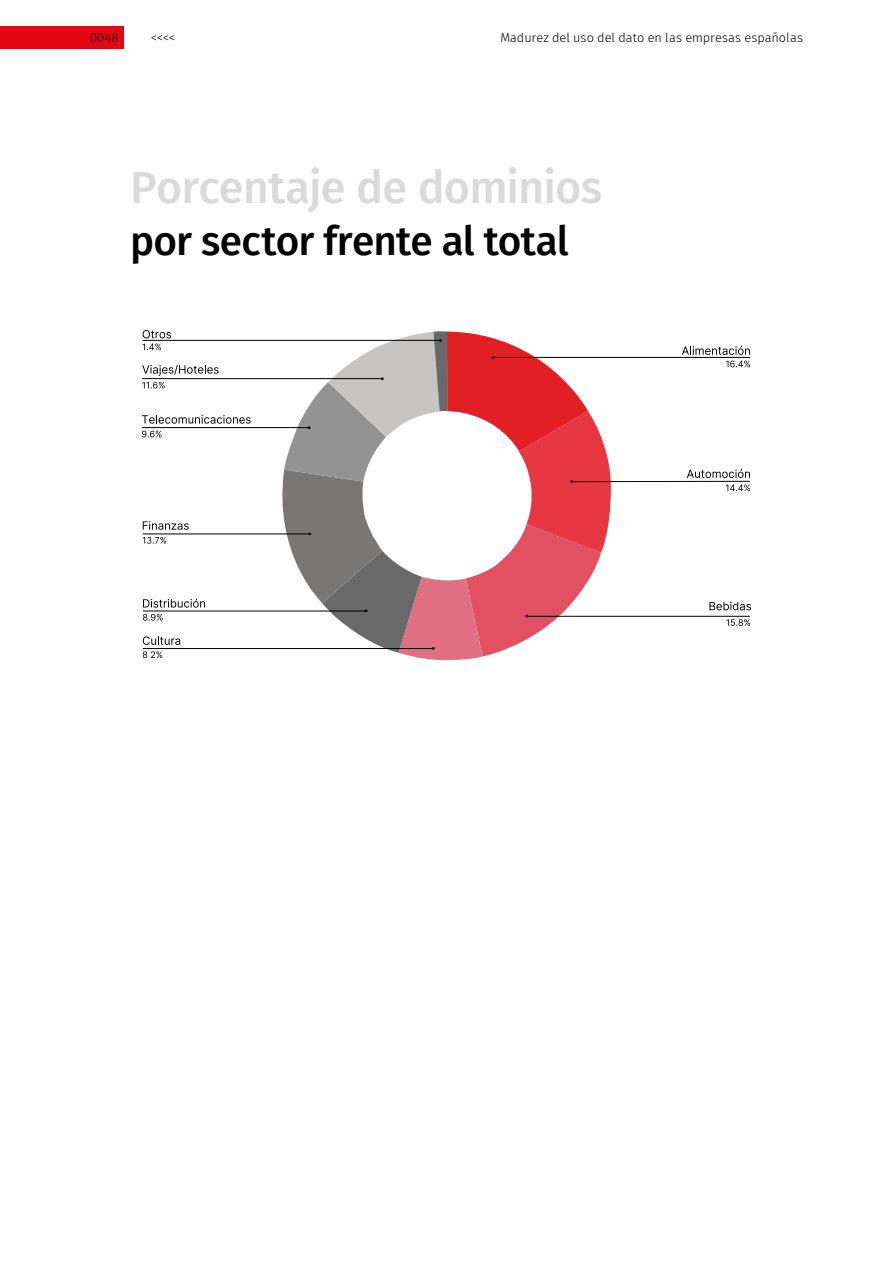
<style>
.page{position:relative;width:893px;height:1263px;background:#fff}
.page>*{position:absolute;margin:0;border:0;box-sizing:border-box;transform-origin:0 0}
.t1{font:500 45px "Fira Sans";letter-spacing:-.02em;color:#dadada}
.t2{font:500 40.5px "Fira Sans";letter-spacing:-.02em;color:#000}
.t3{font:300 12.75px "Fira Sans";color:#000}
</style>
<div class="page">
<svg style="left:682px;top:346px;width:68px;height:9px"></svg>
<svg style="left:726px;top:361px;width:24px;height:6px"></svg>
<svg style="left:687px;top:469px;width:63px;height:9px"></svg>
<svg style="left:709px;top:602px;width:42px;height:8px"></svg>
<svg style="left:143px;top:330px;width:28px;height:8px"></svg>
<svg style="left:142px;top:365px;width:77px;height:11px"></svg>
<svg style="left:142px;top:415px;width:109px;height:9px"></svg>
<svg style="left:143px;top:521px;width:46px;height:9px"></svg>
<svg style="left:143px;top:599px;width:62px;height:9px"></svg>
<svg style="left:143px;top:636px;width:37px;height:9px"></svg>
<hr style="left:493px;top:357px;width:257px;height:1px;background:#000">
<svg style="left:726px;top:484px;width:24px;height:7px"></svg>
<hr style="left:572px;top:481px;width:178px;height:1px;background:#000">
<svg style="left:726px;top:619px;width:24px;height:7px"></svg>
<hr style="left:527px;top:616px;width:223px;height:1px;background:#000">
<svg style="left:143px;top:651px;width:19px;height:7px"></svg>
<hr style="left:143px;top:648px;width:290px;height:1px;background:#000">
<svg style="left:143px;top:614px;width:20px;height:7px"></svg>
<hr style="left:143px;top:611px;width:223px;height:1px;background:#000">
<svg style="left:143px;top:537px;width:23px;height:7px"></svg>
<hr style="left:143px;top:534px;width:167px;height:1px;background:#000">
<svg style="left:142px;top:431px;width:20px;height:6px"></svg>
<hr style="left:142px;top:427px;width:167px;height:1px;background:#000">
<svg style="left:142px;top:382px;width:23px;height:6px"></svg>
<hr style="left:142px;top:378px;width:240px;height:1px;background:#000">
<svg style="left:143px;top:344px;width:18px;height:6px"></svg>
<hr style="left:143px;top:340px;width:297px;height:1px;background:#000">
<svg style="left:272px;top:331px;width:339px;height:329px"></svg>
<div style="left:0;top:26px;width:124px;height:23px;background:#e30613"></div>
<p class="t3" style="left:90px;top:28px;width:30px">0048</p>
<p class="t3" style="left:151px;top:28px;width:26px">&lt;&lt;&lt;&lt;</p>
<p class="t3" style="left:500px;top:28px;width:304px">Madurez del uso del dato en las empresas españolas</p>
<h1 class="t1" style="left:130px;top:151px;width:474px">Porcentaje de dominios</h1>
<h2 class="t2" style="left:130px;top:208px;width:440px">por sector frente al total</h2>
</div>
